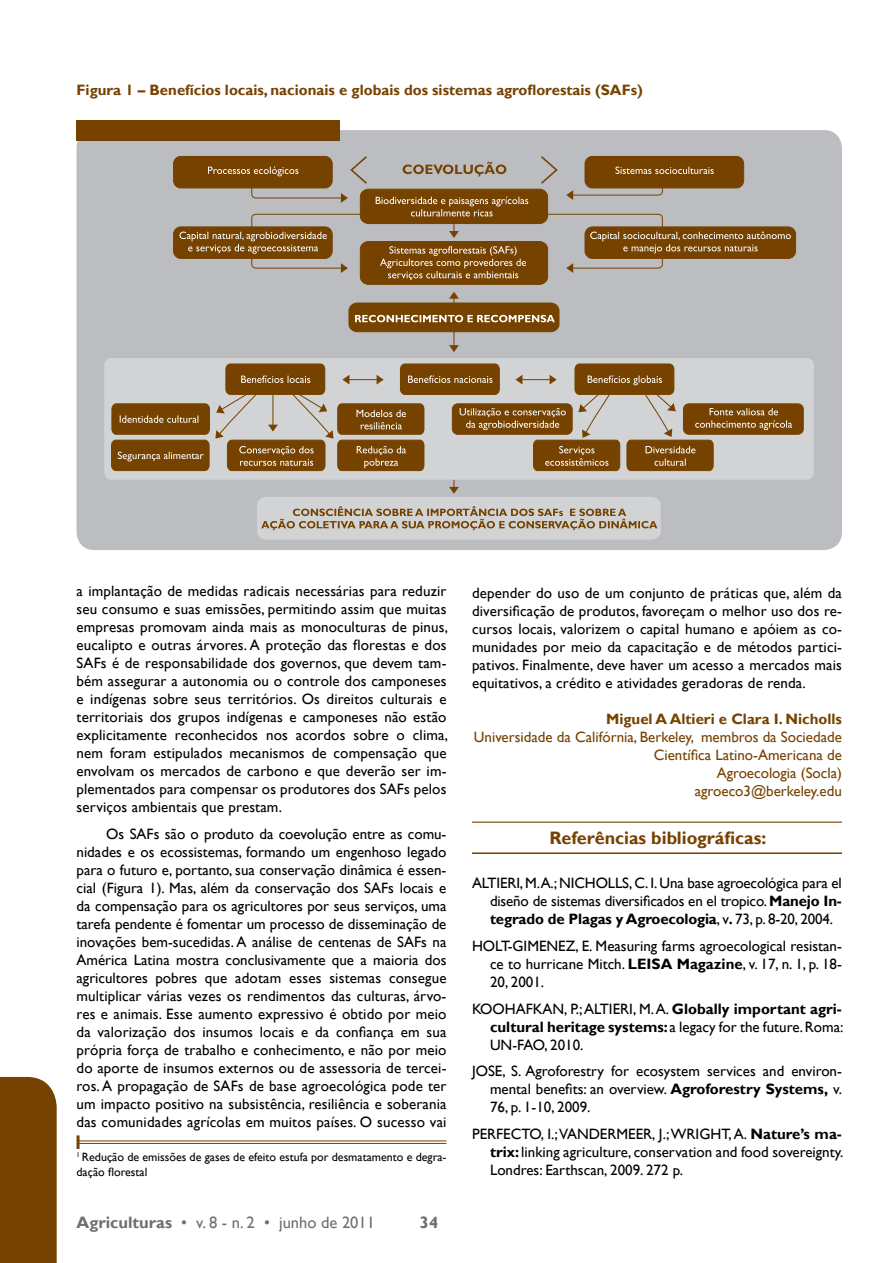
<style>
.page{position:relative;width:893px;height:1263px;background:#fff}
.page>*{position:absolute;margin:0;border:0;box-sizing:border-box;transform-origin:0 0}
.t1{font:700 18px "Gill Sans";color:#764200}
.t2{font:16.5px "Gill Sans";color:#6d6f71}
.t3{font:700 16.5px "Gill Sans";color:#6d6f71}
.t4{font:15px/18px "Gill Sans";color:#000;text-align:justify}
.t5{font:15px/18px "Gill Sans";color:#764200;text-align:right}
.t6{font:700 15px "Gill Sans";color:#764200}
.t7{font:12px/14.4px "Gill Sans";color:#000}
.s1{font-weight:700}
</style>
<div class="page">
<hr style="left:472px;top:821px;width:370px;height:2px;background:#764200">
<hr style="left:472px;top:852px;width:370px;height:2px;background:#764200">
<hr style="left:78px;top:1141px;width:368px;height:1px;background:#764200">
<hr style="left:78px;top:1143px;width:368px;height:1px;background:#764200">
<hr style="left:77px;top:1135px;width:3px;height:14px;background:#764200">
<div style="left:0;top:1077px;width:57px;height:186px;background:#764200"></div>
<div style="left:77px;top:130px;width:765px;height:420px;background:#bcbdc0;border-radius:18px"></div>
<div style="left:77px;top:120px;width:263px;height:20px;background:#764200"></div>
<div style="left:360px;top:241px;width:188px;height:43px;background:#764200;border-radius:8px"></div>
<div style="left:360px;top:241px;width:188px;height:43px;border:1px solid #764200;border-radius:8px"></div>
<div style="left:174px;top:227px;width:158px;height:31px;background:#764200;border-radius:7px"></div>
<div style="left:174px;top:156px;width:158px;height:32px;background:#764200;border-radius:7px"></div>
<div style="left:349px;top:303px;width:210px;height:29px;background:#764200;border-radius:8px"></div>
<svg style="left:355px;top:292px;width:200px;height:60px"></svg>
<div style="left:104px;top:358px;width:710px;height:122px;background:#d1d3d4;border-radius:7px"></div>
<div style="left:683px;top:404px;width:120px;height:30px;background:#764200;border-radius:5px"></div>
<div style="left:683px;top:404px;width:120px;height:30px;border:1px solid #764200;border-radius:5px"></div>
<svg style="left:111px;top:364px;width:681px;height:176px"></svg>
<svg style="left:179px;top:156px;width:612px;height:124px"></svg>
<p class="t6" style="left:77px;top:81px;width:568px">Figura 1 – Benefícios locais, nacionais e globais dos sistemas agroflorestais (SAFs)</p>
<p class="t4" style="left:77px;top:582px;width:373px">a implantação de medidas radicais necessárias para reduzir seu consumo e suas emissões, permitindo assim que muitas empresas promovam ainda mais as monoculturas de pinus, eucalipto e outras árvores. A proteção das florestas e dos SAFs é de responsabilidade dos governos, que devem tam&shy;bém assegurar a autonomia ou o controle dos camponeses e indígenas sobre seus territórios. Os direitos culturais e territoriais dos grupos indígenas e camponeses não estão explicitamente reconhecidos nos acordos sobre o clima, nem foram estipulados mecanismos de compensação que envolvam os mercados de carbono e que deverão ser im&shy;plementados para compensar os produtores dos SAFs pelos serviços ambientais que prestam.</p>
<p class="t4" style="left:77px;top:825px;width:372px;text-indent:30px">Os SAFs são o produto da coevolução entre as comu&shy;nidades e os ecossistemas, formando um engenhoso legado para o futuro e, portanto, sua conservação dinâmica é essen&shy;cial (Figura 1). Mas, além da conservação dos SAFs locais e da compensação para os agricultores por seus serviços, uma tarefa pendente é fomentar um processo de disseminação de inovações bem-sucedidas. A análise de centenas de SAFs na América Latina mostra conclusivamente que a maioria dos agricultores pobres que adotam esses sistemas consegue multiplicar várias vezes os rendimentos das culturas, árvo&shy;res e animais. Esse aumento expressivo é obtido por meio da valorização dos insumos locais e da confiança em sua própria força de trabalho e conhecimento, e não por meio do aporte de insumos externos ou de assessoria de tercei&shy;ros. A propagação de SAFs de base agroecológica pode ter um impacto positivo na subsistência, resiliência e soberania das comunidades agrícolas em muitos países. O sucesso vai</p>
<p class="t7" style="left:77px;top:1150px;width:371px"><sup>1</sup> Redução de emissões de gases de efeito estufa por desmatamento e degra&shy;dação florestal</p>
<p class="t2" style="left:77px;top:1212px;width:300px"><span class="s1">Agriculturas</span> • v. 8 - n. 2 • junho de 2011</p>
<p class="t3" style="left:420px;top:1212px;width:20px">34</p>
<p class="t4" style="left:472px;top:584px;width:372px">depender do uso de um conjunto de práticas que, além da diversificação de produtos, favoreçam o melhor uso dos re&shy;cursos locais, valorizem o capital humano e apóiem as co&shy;munidades por meio da capacitação e de métodos partici&shy;pativos. Finalmente, deve haver um acesso a mercados mais equitativos, a crédito e atividades geradoras de renda.</p>
<p class="t6" style="left:606px;top:710px;width:237px">Miguel A Altieri e Clara I. Nicholls</p>
<p class="t5" style="left:474px;top:728px;width:369px">Universidade da Califórnia, Berkeley, membros da Sociedade Científica Latino-Americana de<br>Agroecologia (Socla)<br>agroeco3@berkeley.edu</p>
<p class="t1" style="left:549px;top:827px;width:218px">Referências bibliográficas:</p>
<p class="t4" style="left:490px;top:875px;width:353px;text-indent:-18px">ALTIERI, M.A.; NICHOLLS, C. I. Una base agroecológica para el diseño de sistemas diversificados en el tropico. <span class="s1">Manejo In&shy;tegrado de Plagas y Agroecologia</span>, v<span class="s1">.</span> 73, p. 8-20, 2004.</p>
<p class="t4" style="left:490px;top:937px;width:353px;text-indent:-18px">HOLT-GIMENEZ, E. Measuring farms agroecological resistan&shy;ce to hurricane Mitch. <span class="s1">LEISA Magazine</span>, v. 17, n. 1, p. 18- 20, 2001.</p>
<p class="t4" style="left:490px;top:1000px;width:355px;text-indent:-18px">KOOHAFKAN, P.; ALTIERI, M. A. <span class="s1">Globally important agri&shy;cultural heritage systems:</span> a legacy for the future. Roma:<br>UN-FAO, 2010.</p>
<p class="t4" style="left:490px;top:1062px;width:353px;text-indent:-18px">JOSE, S. Agroforestry for ecosystem services and environ&shy;mental benefits: an overview. <span class="s1">Agroforestry Systems,</span> v.<br>76, p. 1-10, 2009.</p>
<p class="t4" style="left:490px;top:1125px;width:355px;text-indent:-18px">PERFECTO, I.; VANDERMEER, J.; WRIGHT, A. <span class="s1">Nature’s ma&shy;trix:</span> linking agriculture, conservation and food sovereignty.<br>Londres: Earthscan, 2009. 272 p.</p>
</div>
